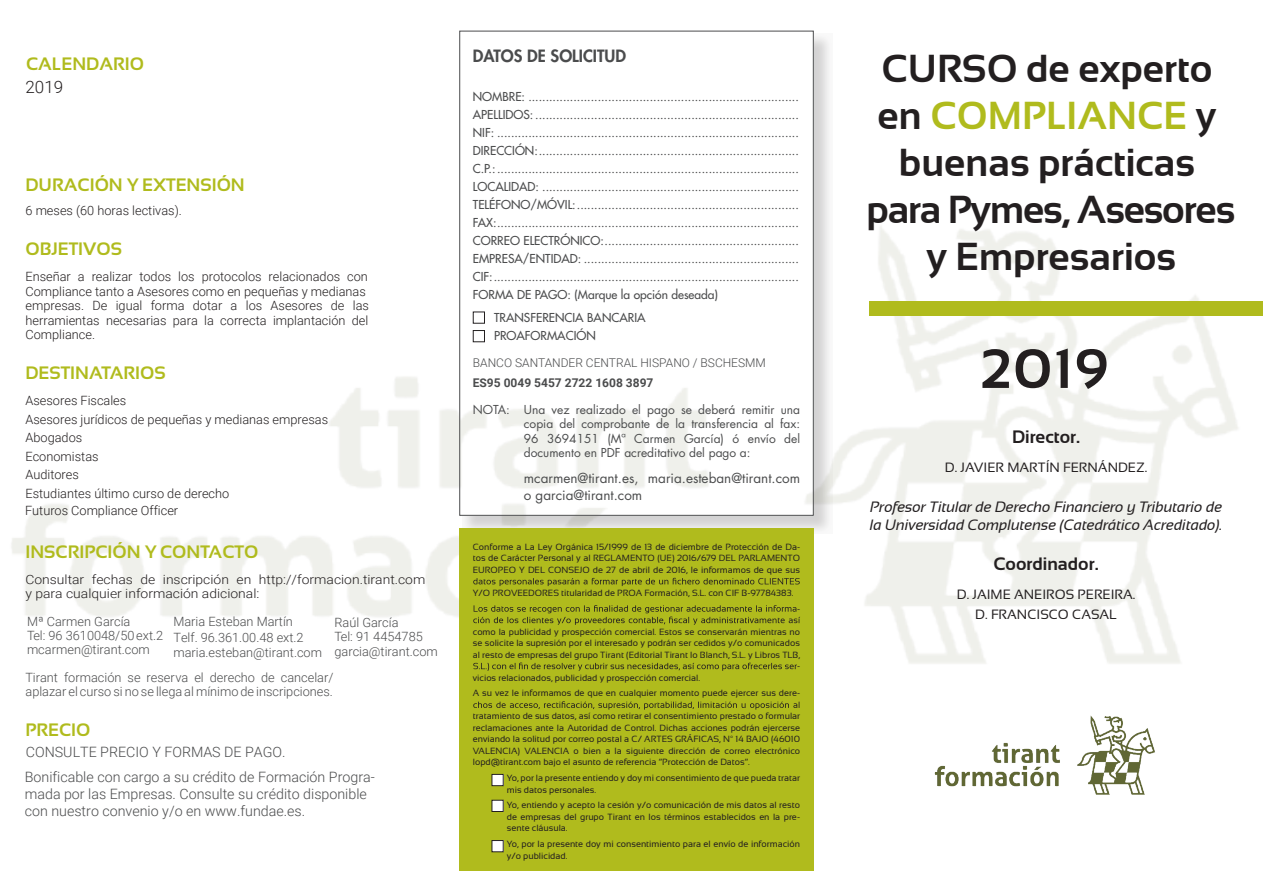
<style>
.page{position:relative;width:1263px;height:893px;background:#fff}
.page>*{position:absolute;margin:0;border:0;box-sizing:border-box;transform-origin:0 0}
.t1{font:700 55.35px "Sansation";color:#231f20}
.t2{font:700 39px/46.8px "Sansation";color:#231f20;text-align:center}
.t3{font:700 18px "Sansation";color:#b0bb1d}
.t4{font:700 18px "Sansation";color:#231f20}
.t5{font:300 16.95px "Roboto";color:#231f20}
.t6{font:800 16.5px "Futura Std";color:#4b4c4d}
.t7{font:italic 15px/18px "Sansation";letter-spacing:-.01em;color:#231f20}
.t8{font:300 14.25px/17.1px "Roboto";color:#4b4c4d}
.t9{font:13.5px/20.4px "Sansation";color:#231f20;text-align:center}
.t10{font:13.5px/16.2px "Futura Std";color:#4b4c4d}
.t11{font:300 12.75px/18.6px "Roboto";color:#231f20}
.t12{font:300 12.75px/14.4px "Roboto";color:#4b4c4d}
.t13{font:300 12.75px/14.4px "Roboto";color:#231f20;scale:1.09 1}
.t14{font:500 12px/18px "Futura Std";color:#4b4c4d;text-align:justify}
.t15{font:12px/14.4px "Futura Std";color:#4b4c4d;text-align:justify}
.t16{font:300 12px "Roboto";color:#4b4c4d}
.t17{font:700 12px "Roboto";color:#4b4c4d}
.t18{font:9px/11.6px "Sansation";color:#231f20;text-align:justify}
.s1{color:#b0bb1d}
</style>
<div class="page">
<img style="left:11px;top:226px;width:1252px;height:438px">
<div style="left:869px;top:302px;width:394px;height:14px;background:#b0bb1d"></div>
<img style="left:934px;top:715px;width:221px;height:80px">
<svg style="left:462px;top:36px;width:370px;height:498px"></svg>
<div style="left:460px;top:31px;width:353px;height:484px;background:#fff"></div>
<div style="left:473px;top:312px;width:12px;height:12px;border:1px solid #231f20"></div>
<div style="left:473px;top:330px;width:12px;height:12px;border:1px solid #231f20"></div>
<div style="left:459px;top:528px;width:355px;height:343px;background:#b0bb1d"></div>
<svg style="left:473px;top:578px;width:327px;height:8px"></svg>
<svg style="left:473px;top:605px;width:327px;height:20px"></svg>
<svg style="left:473px;top:663px;width:324px;height:8px"></svg>
<svg style="left:473px;top:701px;width:326px;height:9px"></svg>
<div style="left:492px;top:774px;width:11px;height:12px;background:#fff"></div>
<div style="left:492px;top:774px;width:12px;height:12px;border:1px solid #231f20"></div>
<div style="left:492px;top:800px;width:11px;height:11px;background:#fff"></div>
<div style="left:492px;top:800px;width:12px;height:12px;border:1px solid #231f20"></div>
<div style="left:492px;top:840px;width:11px;height:12px;background:#fff"></div>
<div style="left:492px;top:840px;width:12px;height:12px;border:1px solid #231f20"></div>
<h3 class="t3" style="left:26px;top:54px;width:119px">CALENDARIO</h3>
<h3 class="t5" style="left:26px;top:75px;width:39px">2019</h3>
<h3 class="t3" style="left:26px;top:175px;width:221px">DURACIÓN Y EXTENSIÓN</h3>
<h3 class="t11" style="left:26px;top:201px;width:158px">6 meses (60 horas lectivas).</h3>
<h3 class="t3" style="left:26px;top:239px;width:98px">OBJETIVOS</h3>
<p class="t11" style="left:26px;top:269px;width:345px;line-height:14.4px">Enseñar a realizar todos los protocolos relacionados con Compliance tanto a Asesores como en pequeñas y medianas empresas. De igual forma dotar a los Asesores de las herramientas necesarias para la correcta implantación del Compliance.</p>
<h3 class="t3" style="left:26px;top:363px;width:142px">DESTINATARIOS</h3>
<h3 class="t11" style="left:26px;top:391px;width:304px">Asesores Fiscales<br>Asesores jurídicos de pequeñas y medianas empresas<br>Abogados<br>Economistas<br>Auditores<br>Estudiantes último curso de derecho</h3>
<h3 class="t11" style="left:25px;top:501px;width:155px">Futuros Compliance Officer</h3>
<h3 class="t3" style="left:26px;top:542px;width:234px">INSCRIPCIÓN Y CONTACTO</h3>
<h3 class="t13" style="left:25px;top:572px;width:368px">Consultar fechas de inscripción en http://formacion.tirant.com y para cualquier información adicional:</h3>
<h3 class="t12" style="left:27px;top:613px;width:138px">Mª Carmen García<br>Tel: 96 3610048/50 ext.2 mcarmen@tirant.com</h3>
<h3 class="t12" style="left:334px;top:615px;width:105px">Raúl García<br>Tel: 91 4454785 garcia@tirant.com</h3>
<h3 class="t12" style="left:26px;top:669px;width:309px">Tirant formación se reserva el derecho de cancelar/ aplazar el curso si no se llega al mínimo de inscripciones.</h3>
<h3 class="t12" style="left:173px;top:614px;width:150px;line-height:15.3px">Maria Esteban Martín<br>Telf. 96.361.00.48 ext.2 maria.esteban@tirant.com</h3>
<h3 class="t3" style="left:26px;top:720px;width:66px">PRECIO</h3>
<h3 class="t8" style="left:25px;top:768px;width:352px">Bonificable con cargo a su crédito de Formación Progra&shy;mada por las Empresas. Consulte su crédito disponible con nuestro convenio y/o en www.fundae.es.</h3>
<h3 class="t8" style="left:26px;top:743px;width:261px">CONSULTE PRECIO Y FORMAS DE PAGO.</h3>
<h3 class="t6" style="left:473px;top:46px;width:155px">DATOS DE SOLICITUD</h3>
<p class="t14" style="left:473px;top:88px;width:327px">NOMBRE: ..............................................................................<br>APELLIDOS: ............................................................................<br>NIF: .......................................................................................<br>DIRECCIÓN:...........................................................................<br>C.P.:.......................................................................................<br>LOCALIDAD: ..........................................................................<br>TELÉFONO/MÓVIL:................................................................<br>FAX:.......................................................................................<br>CORREO ELECTRÓNICO:........................................................<br>EMPRESA/ENTIDAD: ..............................................................<br>CIF:........................................................................................<br>FORMA DE PAGO: (Marque la opción deseada)</p>
<h3 class="t14" style="left:494px;top:308px;width:153px">TRANSFERENCIA BANCARIA<br>PROAFORMACIÓN</h3>
<h3 class="t16" style="left:473px;top:355px;width:295px">BANCO SANTANDER CENTRAL HISPANO / BSCHESMM</h3>
<h3 class="t17" style="left:473px;top:374px;width:182px">ES95 0049 5457 2722 1608 3897</h3>
<h3 class="t15" style="left:524px;top:403px;width:278px;text-indent:-51px">NOTA: Una vez realizado el pago se deberá remitir una copia del comprobante de la transferencia al fax:<br>96 3694151 (Mª Carmen García) ó envío del documento en PDF acreditativo del pago a:</h3>
<h3 class="t10" style="left:524px;top:470px;width:278px">mcarmen@tirant.es, maria.esteban@tirant.com o garcia@tirant.com</h3>
<p class="t18" style="left:473px;top:541px;width:329px">Conforme a La Ley Orgánica 15/1999 de 13 de diciembre de Protección de Da&shy;tos de Carácter Personal y al REGLAMENTO (UE) 2016/679 DEL PARLAMENTO EUROPEO Y DEL CONSEJO de 27 de abril de 2016, le informamos de que sus</p>
<p class="t18" style="left:473px;top:587px;width:322px">Y/O PROVEEDORES titularidad de PROA Formación, S.L. con CIF B-97784383.</p>
<p class="t18" style="left:797px;top:603px;width:5px">-</p>
<p class="t18" style="left:473px;top:626px;width:329px">como la publicidad y prospección comercial. Estos se conservarán mientras no</p>
<p class="t18" style="left:473px;top:637px;width:329px">se solicite la supresión por el interesado y podrán ser cedidos y/o comunicados</p>
<p class="t18" style="left:473px;top:649px;width:329px">al resto de empresas del grupo Tirant (Editorial Tirant lo Blanch, S.L. y Libros TLB,</p>
<p class="t18" style="left:797px;top:660px;width:5px">-</p>
<p class="t18" style="left:473px;top:672px;width:229px">vicios relacionados, publicidad y prospección comercial.</p>
<p class="t18" style="left:473px;top:687px;width:329px">A su vez le informamos de que en cualquier momento puede ejercer sus dere-</p>
<p class="t18" style="left:473px;top:710px;width:329px">tratamiento de sus datos, así como retirar el consentimiento prestado o formular reclamaciones ante la Autoridad de Control. Dichas acciones podrán ejercerse enviando la solitud por correo postal a C/ ARTES GRÁFICAS, Nº 14 BAJO (46010<br>VALENCIA) VALENCIA o bien a la siguiente dirección de correo electrónico lopd@tirant.com bajo el asunto de referencia ”Protección de Datos”.</p>
<p class="t18" style="left:507px;top:772px;width:295px">Yo, por la presente entiendo y doy mi consentimiento de que pueda tratar mis datos personales.</p>
<p class="t18" style="left:507px;top:799px;width:295px">Yo, entiendo y acepto la cesión y/o comunicación de mis datos al resto de empresas del grupo Tirant en los términos establecidos en la pre&shy;sente cláusula.</p>
<p class="t18" style="left:507px;top:838px;width:295px">Yo, por la presente doy mi consentimiento para el envío de información y/o publicidad.</p>
<h2 class="t2" style="left:866px;top:46px;width:370px">CURSO de experto en <span class="s1">COMPLIANCE</span> y buenas prácticas para Pymes, Asesores y Empresarios</h2>
<h1 class="t1" style="left:980px;top:338px;width:130px">2019</h1>
<h3 class="t4" style="left:1012px;top:427px;width:70px">Director.</h3>
<h3 class="t9" style="left:945px;top:457px;width:204px">D. JAVIER MARTÍN FERNÁNDEZ.</h3>
<h3 class="t7" style="left:870px;top:498px;width:354px">Profesor Titular de Derecho Financiero y Tributario de la Universidad Complutense (Catedrático Acreditado).</h3>
<h3 class="t4" style="left:993px;top:554px;width:107px">Coordinador.</h3>
<h3 class="t9" style="left:957px;top:584px;width:180px">D. JAIME ANEIROS PEREIRA.<br>D. FRANCISCO CASAL</h3>
</div>
